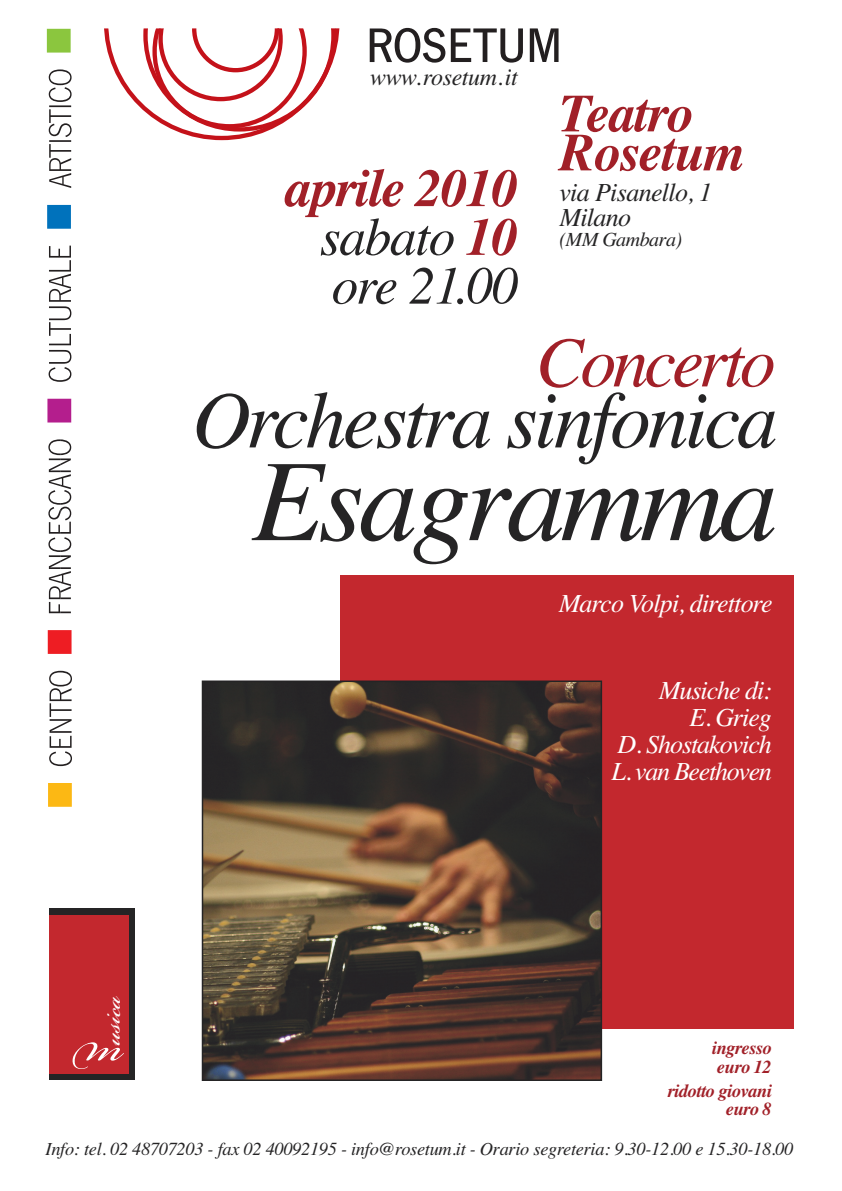
<style>
.page{position:relative;width:842px;height:1191px;background:#fff}
.page>*{position:absolute;margin:0;border:0;box-sizing:border-box;transform-origin:0 0}
.t1{font:italic 116.4px "Times";letter-spacing:-.04em;color:#252425}
.t2{font:italic 81.1px "Times";letter-spacing:-.04em;color:#252425}
.t3{font:72.5px "Bickham Script MM Beg 400";color:#fff}
.t4{font:italic 71.6px "Times";letter-spacing:-.055em;color:#a12028}
.t5{font:italic 53.3px/48.7px "Times";letter-spacing:-.025em;color:#252425;text-align:justify}
.t6{font:italic 700 53.3px/39px "Times";letter-spacing:-.025em;color:#a12028}
.t7{font:40px "Bickham Script MM 400";color:#fff}
.t8{font:italic 26px/27px "Times";letter-spacing:-.04em;color:#fff;text-align:right}
.t9{font:italic 26px/25px "Times";letter-spacing:-.025em;color:#252425}
.t10{font:italic 23.9px "Times";letter-spacing:-.015em;color:#252425}
.t11{font:italic 20px "Times";letter-spacing:-.025em;color:#252425}
.t12{font:italic 18.3px "Times";letter-spacing:-.015em;color:#252425}
.t13{font:italic 700 18.3px/18.3px "Times";letter-spacing:-.025em;color:#a12028}
.s1{font-weight:700;color:#a12028}
</style>
<div class="page">
<div style="left:49px;top:909px;width:86px;height:171px;background:#252425"></div>
<div style="left:340px;top:575px;width:453px;height:454px;background:#c3282e"></div>
<svg style="left:49px;top:671px;width:23px;height:95px"></svg>
<svg style="left:49px;top:69px;width:23px;height:119px"></svg>
<svg style="left:49px;top:246px;width:22px;height:136px"></svg>
<svg style="left:48px;top:439px;width:23px;height:174px"></svg>
<div style="left:48px;top:783px;width:24px;height:23px;background:#fcb814"></div>
<div style="left:48px;top:630px;width:24px;height:24px;background:#ee1d23"></div>
<div style="left:47px;top:399px;width:24px;height:23px;background:#b41e8d"></div>
<div style="left:47px;top:205px;width:24px;height:24px;background:#0072bc"></div>
<div style="left:47px;top:29px;width:24px;height:24px;background:#8bc63e"></div>
<svg style="left:370px;top:28px;width:75px;height:35px"></svg>
<svg style="left:451px;top:28px;width:72px;height:35px"></svg>
<svg style="left:530px;top:28px;width:28px;height:34px"></svg>
<svg style="left:104px;top:28px;width:235px;height:112px"></svg>
<div style="left:49px;top:915px;width:80px;height:158px;background:#c3282e"></div>
<img style="left:205px;top:683px;width:394px;height:395px">
<div style="left:202px;top:680px;width:400px;height:401px;border:2px solid #252425"></div>
<h3 class="t10" style="left:370px;top:68px;width:149px">www.rosetum.it</h3>
<h3 class="t5" style="left:320px;top:169px;width:200px;text-indent:-36px"><span class="s1">aprile 2010 </span>sabato <span class="s1">10 </span>ore 21.00</h3>
<h3 class="t6" style="left:559px;top:99px;width:186px">Teatro<br>Rosetum</h3>
<h3 class="t9" style="left:559px;top:182px;width:154px">via Pisanello, 1<br>Milano</h3>
<p class="t11" style="left:559px;top:232px;width:124px">(MM Gambara)</p>
<h3 class="t4" style="left:537px;top:336px;width:241px">Concerto</h3>
<h2 class="t2" style="left:192px;top:391px;width:587px">Orchestra sinfonica</h2>
<h1 class="t1" style="left:252px;top:459px;width:527px">Esagramma</h1>
<h3 class="t8" style="left:559px;top:592px;width:216px">Marco Volpi, direttore</h3>
<h3 class="t7" style="left:82px;top:1044px;width:50px;rotate:-89deg">usica</h3>
<h3 class="t3" style="left:77px;top:992px;width:48px">m</h3>
<h3 class="t8" style="left:612px;top:679px;width:162px">Musiche di:<br>E. Grieg<br>D. Shostakovich<br>L. van Beethoven</h3>
<p class="t13" style="left:712px;top:1040px;width:61px">ingresso euro 12</p>
<p class="t13" style="left:668px;top:1083px;width:106px;text-align:right">ridotto giovani euro 8</p>
<p class="t12" style="left:46px;top:1142px;width:749px">Info: tel. 02 48707203 - fax 02 40092195 - info@rosetum.it - Orario segreteria: 9.30-12.00 e 15.30-18.00</p>
</div>
